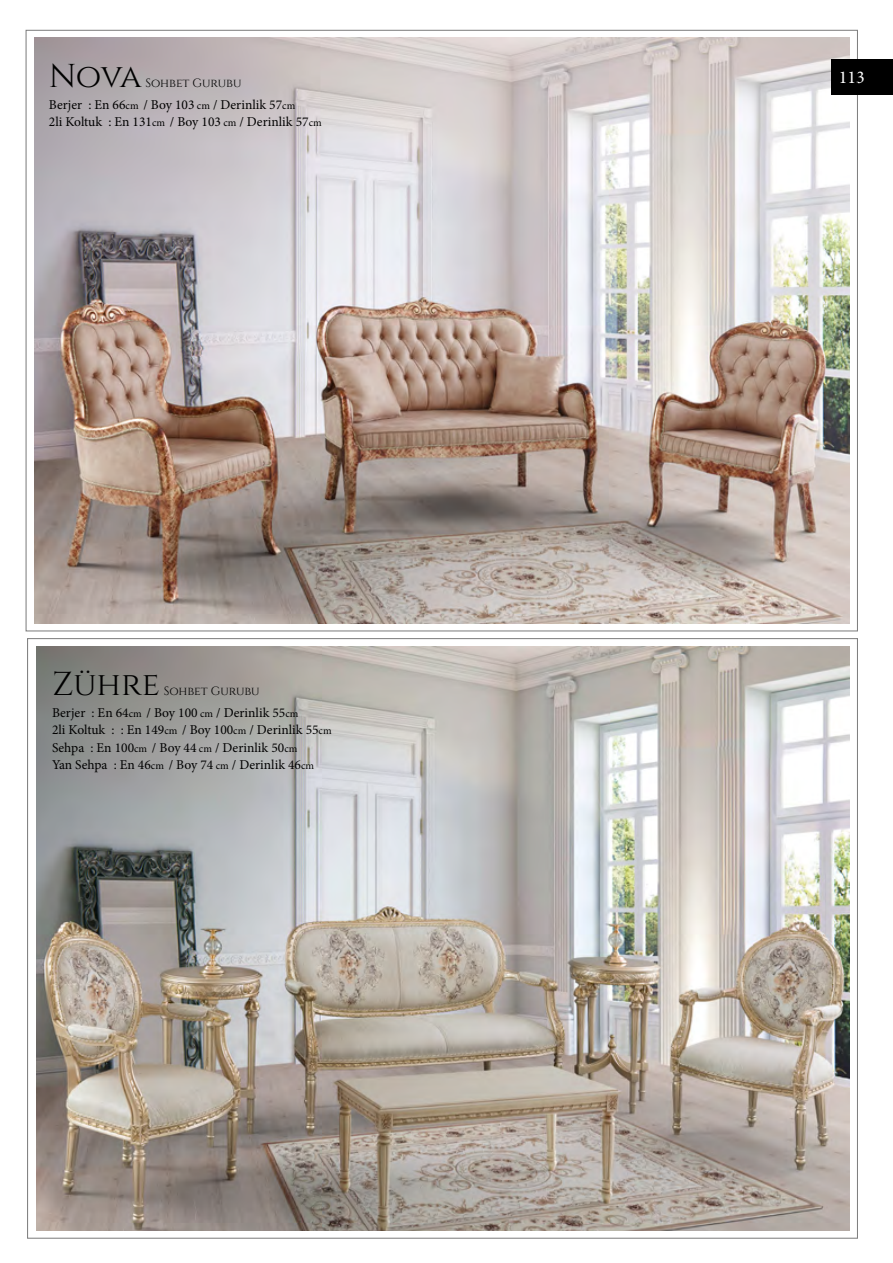
<style>
.page{position:relative;width:893px;height:1263px;background:#fff}
.page>*{position:absolute;margin:0;border:0;box-sizing:border-box;transform-origin:0 0}
.t1{font:33px "Cinzel";color:#000}
.t2{font:18px "Minion Pro";color:#fff}
.t3{font:13.5px/17.5px "Minion Pro";color:#000}
.t4{font:12px "Cinzel";color:#000}
.s1{font-size:10.5px}
</style>
<div class="page">
<img style="left:35px;top:38px;width:814px;height:585px">
<div style="left:832px;top:59px;width:61px;height:35px;background:#000"></div>
<img style="left:36px;top:646px;width:813px;height:584px">
<h1 class="t1" style="left:49px;top:57px;width:94px">Nova</h1>
<p class="t4" style="left:145px;top:76px;width:97px">Sohbet Gurubu</p>
<p class="t3" style="left:49px;top:96px;width:248px">Berjer : En 66<span class="s1">cm</span> / Boy 103 <span class="s1">cm</span> / Derinlik 57<span class="s1">cm</span></p>
<p class="t3" style="left:49px;top:113px;width:274px">2li Koltuk : En 131<span class="s1">cm</span> / Boy 103 <span class="s1">cm</span> / Derinlik 57<span class="s1">cm</span></p>
<h1 class="t1" style="left:52px;top:665px;width:109px">Zühre</h1>
<p class="t4" style="left:164px;top:684px;width:97px">Sohbet Gurubu</p>
<p class="t3" style="left:52px;top:704px;width:248px">Berjer : En 64<span class="s1">cm</span> / Boy 100 <span class="s1">cm</span> / Derinlik 55<span class="s1">cm</span></p>
<p class="t3" style="left:52px;top:721px;width:281px">2li Koltuk : : En 149<span class="s1">cm</span> / Boy 100<span class="s1">cm</span> / Derinlik 55<span class="s1">cm<br></span>Sehpa : En 100<span class="s1">cm</span> / Boy 44 <span class="s1">cm</span> / Derinlik 50<span class="s1">cm<br></span>Yan Sehpa : En 46<span class="s1">cm</span> / Boy 74 <span class="s1">cm</span> / Derinlik 46<span class="s1">cm</span></p>
<h2 class="t2" style="left:839px;top:65px;width:27px">113</h2>
</div>
